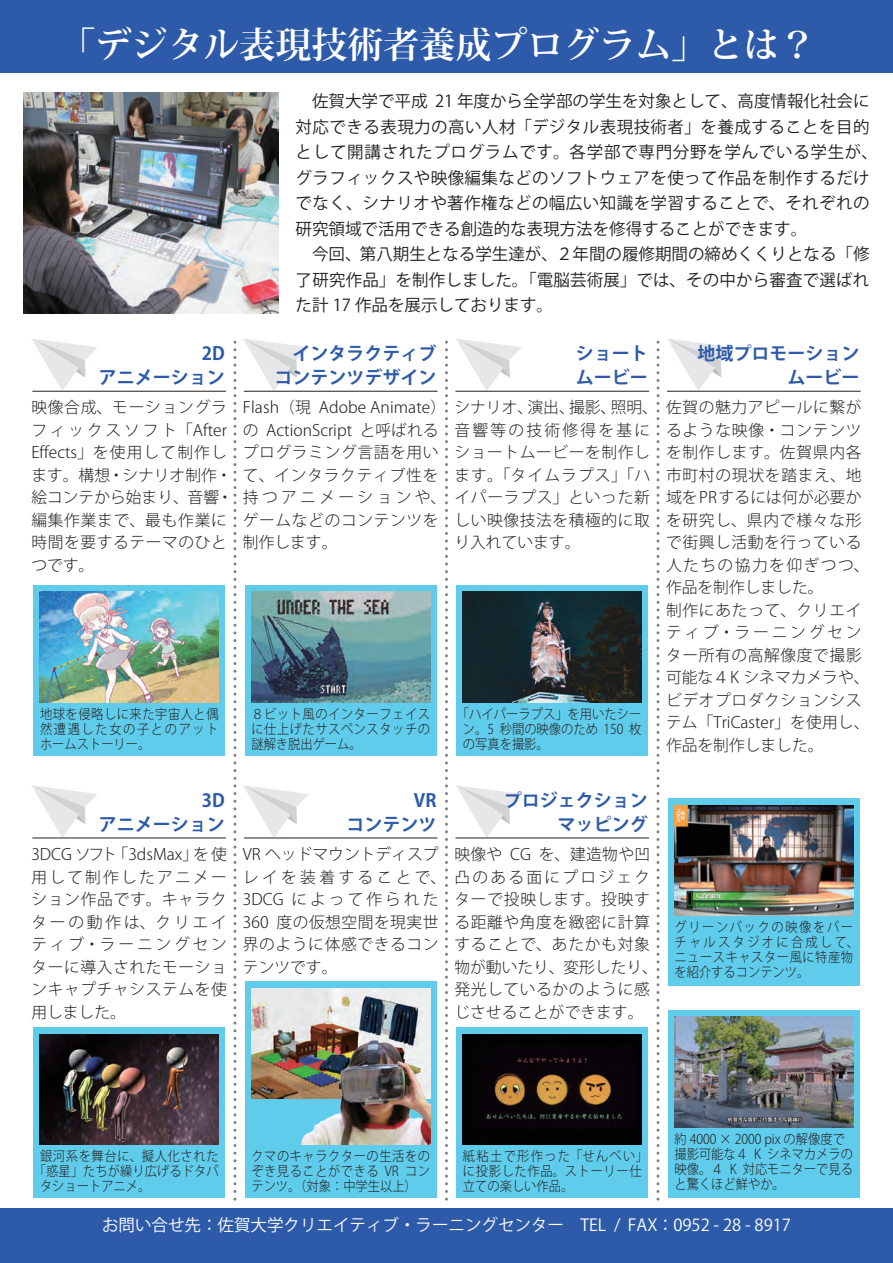
<style>
.page{position:relative;width:893px;height:1263px;background:#fff}
.page>*{position:absolute;margin:0;border:0;box-sizing:border-box;transform-origin:0 0}
.t1{font:700 36px "Koz Min Pro";color:#fff}
.t2{font:700 18px/24px "Koz Go Pro";color:#2d5ba9;text-align:right}
.t3{font:16.5px/25.5px "Koz Go Pro";letter-spacing:.01em;color:#231f20}
.t4{font:16.5px "Koz Go Pro";color:#fff}
.t5{font:300 15.75px/22.5px "Koz Go Pro";letter-spacing:.04em;color:#231f20}
.t6{font:300 13.5px/15px "Koz Go Pro";letter-spacing:.045em;color:#231f20;text-align:justify;scale:.91 1}
.t7{font:300 13.5px/15px "Koz Go Pro";color:#231f20;scale:.91 1}
.t8{font:300 13.5px/15px "Koz Go Pro";letter-spacing:.13em;color:#231f20;scale:.91 1}
.t9{font:300 13.5px "Koz Go Pro";letter-spacing:.005em;color:#231f20;scale:.91 1}
</style>
<div class="page">
<svg style="left:32px;top:338px;width:66px;height:53px"></svg>
<svg style="left:243px;top:338px;width:66px;height:53px"></svg>
<svg style="left:456px;top:338px;width:66px;height:53px"></svg>
<svg style="left:32px;top:785px;width:66px;height:53px"></svg>
<svg style="left:243px;top:785px;width:66px;height:53px"></svg>
<svg style="left:456px;top:785px;width:66px;height:53px"></svg>
<svg style="left:667px;top:338px;width:67px;height:53px"></svg>
<div style="left:0;top:0;width:893px;height:73px;background:#2d5ba9"></div>
<div style="left:0;top:1208px;width:893px;height:55px;background:#2d5ba9"></div>
<img style="left:23px;top:93px;width:256px;height:221px">
<svg style="left:233px;top:340px;width:3px;height:859px"></svg>
<svg style="left:445px;top:340px;width:3px;height:859px"></svg>
<svg style="left:656px;top:340px;width:3px;height:859px"></svg>
<hr style="left:33px;top:391px;width:193px;height:1px;background:#231f20">
<hr style="left:667px;top:391px;width:193px;height:1px;background:#231f20">
<hr style="left:33px;top:838px;width:193px;height:1px;background:#231f20">
<hr style="left:244px;top:391px;width:193px;height:1px;background:#231f20">
<hr style="left:244px;top:838px;width:193px;height:1px;background:#231f20">
<hr style="left:456px;top:391px;width:193px;height:1px;background:#231f20">
<hr style="left:456px;top:838px;width:193px;height:1px;background:#231f20">
<div style="left:33px;top:585px;width:192px;height:170px;background:#60ccec"></div>
<div style="left:245px;top:585px;width:191px;height:170px;background:#60ccec"></div>
<div style="left:457px;top:585px;width:191px;height:170px;background:#60ccec"></div>
<div style="left:33px;top:1027px;width:192px;height:171px;background:#60ccec"></div>
<div style="left:245px;top:981px;width:191px;height:217px;background:#60ccec"></div>
<div style="left:457px;top:1027px;width:191px;height:171px;background:#60ccec"></div>
<div style="left:668px;top:799px;width:191px;height:187px;background:#60ccec"></div>
<div style="left:668px;top:1010px;width:191px;height:188px;background:#60ccec"></div>
<img style="left:674px;top:1017px;width:179px;height:110px">
<img style="left:40px;top:592px;width:178px;height:110px">
<img style="left:40px;top:1034px;width:178px;height:111px">
<img style="left:251px;top:592px;width:179px;height:110px">
<img style="left:463px;top:592px;width:179px;height:110px">
<img style="left:463px;top:1034px;width:179px;height:111px">
<img style="left:674px;top:805px;width:179px;height:111px">
<img style="left:251px;top:988px;width:179px;height:110px">
<img style="left:289px;top:1034px;width:141px;height:111px">
<p class="t1" style="left:59px;top:19px;width:757px">「デジタル表現技術者養成プログラム」とは？</p>
<p class="t3" style="left:296px;top:89px;width:584px">　佐賀大学で平成 21 年度から全学部の学生を対象として、高度情報化社会に対応できる表現力の高い人材「デジタル表現技術者」を養成することを目的として開講されたプログラムです。各学部で専門分野を学んでいる学生が、グラフィックスや映像編集などのソフトウェアを使って作品を制作するだけでなく、シナリオや著作権などの幅広い知識を学習することで、それぞれの研究領域で活用できる創造的な表現方法を修得することができます。<br>　今回、第八期生となる学生達が、２年間の履修期間の締めくくりとなる「修了研究作品」を制作しました。「電脳芸術展」では、その中から審査で選ばれた計 17 作品を展示しております。</p>
<p class="t2" style="left:274px;top:343px;width:163px">インタラクティブコンテンツデザイン</p>
<p class="t2" style="left:99px;top:343px;width:127px">2D<br>アニメーション</p>
<p class="t2" style="left:697px;top:343px;width:163px">地域プロモーションムービー</p>
<p class="t2" style="left:576px;top:343px;width:73px;text-align:left">ショートムービー</p>
<p class="t5" style="left:31px;top:396px;width:203px">映像合成、モーショングラフィックスソフト「After<br>Effects」を使用して制作します。構想・シナリオ制作・絵コンテから始まり、音響・編集作業まで、最も作業に時間を要するテーマのひとつです。</p>
<p class="t5" style="left:666px;top:396px;width:205px">佐賀の魅力アピールに繋がるような映像・コンテンツを制作します。佐賀県内各市町村の現状を踏まえ、地域をPRするには何が必要かを研究し、県内で様々な形で街興し活動を行っている人たちの協力を仰ぎつつ、作品を制作しました。<br>制作にあたって、クリエイティブ・ラーニングセンター所有の高解像度で撮影可能な４K シネマカメラや、ビデオプロダクションシステム「TriCaster」を使用し、作品を制作しました。</p>
<p class="t5" style="left:243px;top:396px;width:205px">Flash（現 Adobe Animate）の ActionScript と呼ばれるプログラミング言語を用いて、インタラクティブ性を持つアニメーションや、ゲームなどのコンテンツを制作します。</p>
<p class="t5" style="left:454px;top:396px;width:205px">シナリオ、演出、撮影、照明、音響等の技術修得を基にショートムービーを制作します。「タイムラプス」「ハイパーラプス」といった新しい映像技法を積極的に取り入れています。</p>
<p class="t6" style="left:40px;top:706px;width:198px">地球を侵略しに来た宇宙人と偶然遭遇した女の子とのアットホームストーリー。</p>
<p class="t6" style="left:251px;top:706px;width:198px">８ビット風のインターフェイスに仕上げたサスペンスタッチの謎解き脱出ゲーム。</p>
<p class="t6" style="left:463px;top:706px;width:198px;text-indent:-6px">「ハイパーラプス」を用いたシーン。5 秒間の映像のため 150 枚の写真を撮影。</p>
<p class="t2" style="left:99px;top:789px;width:127px">3D<br>アニメーション</p>
<p class="t5" style="left:31px;top:843px;width:197px;text-align:justify">3DCG ソフト「3dsMax」を使用して制作したアニメーション作品です。キャラクターの動作は、クリエイティブ・ラーニングセンターに導入されたモーションキャプチャシステムを使用しました。</p>
<p class="t2" style="left:346px;top:789px;width:92px">VR<br>コンテンツ</p>
<p class="t5" style="left:243px;top:843px;width:205px">VR ヘッドマウントディスプレイを装着することで、<br>3DCG によって作られた<br>360 度の仮想空間を現実世界のように体感できるコンテンツです。</p>
<p class="t2" style="left:504px;top:789px;width:145px">プロジェクションマッピング</p>
<p class="t5" style="left:454px;top:843px;width:205px">映像や CG を、建造物や凹凸のある面にプロジェクターで投映します。投映する距離や角度を緻密に計算することで、あたかも対象物が動いたり、変形したり、発光しているかのように感じさせることができます。</p>
<p class="t8" style="left:674px;top:920px;width:204px">グリーンバックの映像をバーチャルスタジオに合成して、ニュースキャスター風に特産物を紹介するコンテンツ。</p>
<p class="t6" style="left:40px;top:1149px;width:198px">銀河系を舞台に、擬人化された</p>
<p class="t9" style="left:34px;top:1162px;width:204px">「惑星」たちが繰り広げるドタバ</p>
<p class="t7" style="left:40px;top:1179px;width:123px">タショートアニメ。</p>
<p class="t6" style="left:251px;top:1149px;width:198px">クマのキャラクターの生活をのぞき見ることができる VR コンテンツ。（対象：中学生以上）</p>
<p class="t6" style="left:463px;top:1149px;width:205px;text-align:left">紙粘土で形作った「せんべい」に投影した作品。ストーリー仕立ての楽しい作品。</p>
<p class="t7" style="left:674px;top:1131px;width:198px">約 4000 × 2000 pix の解像度で撮影可能な４ K シネマカメラの映像。４ K 対応モニターで見ると驚くほど鮮やか。</p>
<p class="t4" style="left:102px;top:1214px;width:690px">お問い合せ先：佐賀大学クリエイティブ・ラーニングセンター　TEL / FAX ： 0952 - 28 - 8917</p>
</div>
